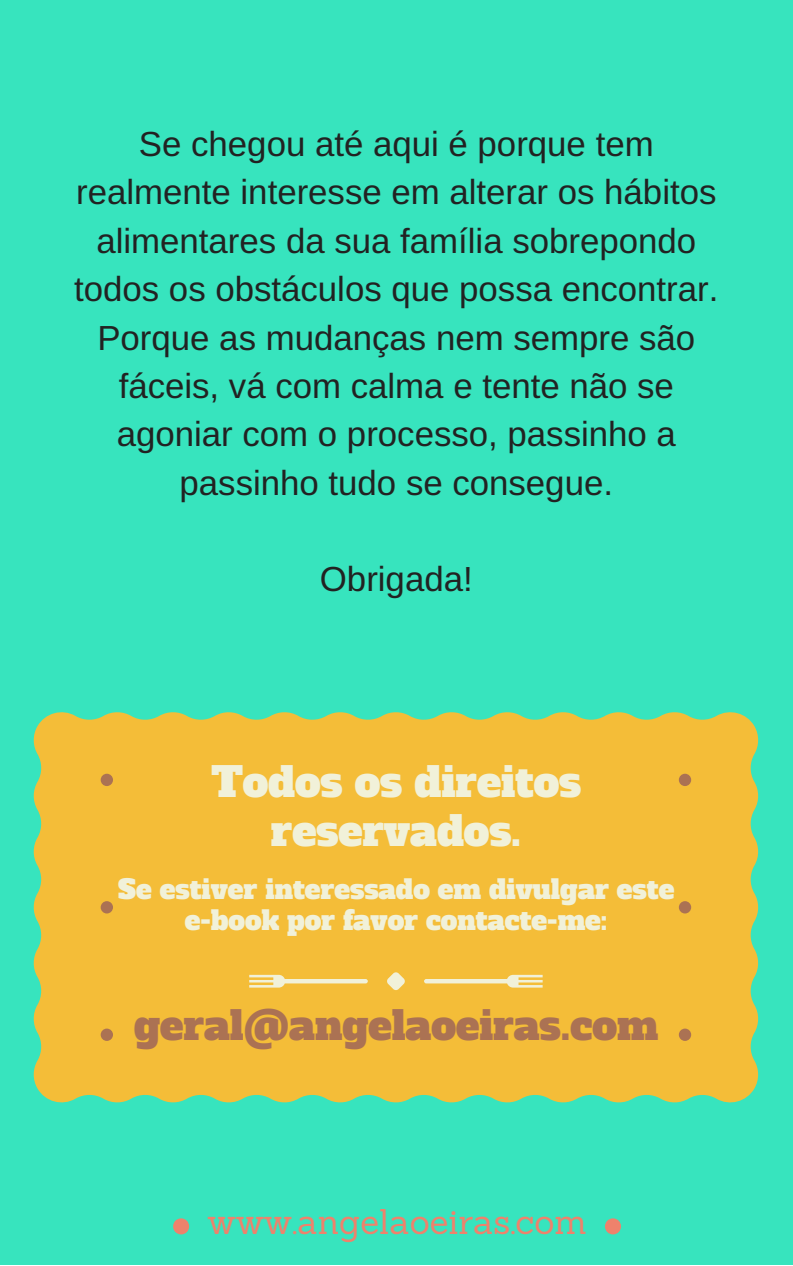
<style>
.page{position:relative;width:793px;height:1266px;background:#fff}
.page>*{position:absolute;margin:0;border:0;box-sizing:border-box;transform-origin:0 0}
.t1{font:41.03px/48.9px "Alfa Slab One";color:#f1f1d9;text-align:center}
.t2{font:39.67px "Alfa Slab One";color:#ab7253}
.t3{font:34.8px/48.4px "Arimo";color:#222;text-align:center}
.t4{font:34.8px "Sanchez";color:#ee826c}
.t5{font:26.62px/31.5px "Alfa Slab One";color:#f1f1d9;text-align:center}
</style>
<div class="page">
<div style="left:0;top:0;width:793px;height:1265px;background:#37e4be"></div>
<svg style="left:605px;top:1218px;width:16px;height:16px"></svg>
<svg style="left:173px;top:1218px;width:16px;height:16px"></svg>
<svg style="left:33px;top:712px;width:726px;height:391px;background:#e5bf41"></svg>
<div style="left:101px;top:773px;width:590px;height:267px;background:#f4bd38"></div>
<div style="left:101px;top:901px;width:12px;height:12px;background:#ab7253;border-radius:50%"></div>
<div style="left:679px;top:901px;width:12px;height:12px;background:#ab7253;border-radius:50%"></div>
<svg style="left:424px;top:974px;width:118px;height:13px;background:#f2d37d"></svg>
<svg style="left:249px;top:974px;width:119px;height:13px;background:#f2d37d"></svg>
<svg style="left:387px;top:971px;width:18px;height:19px"></svg>
<p class="t3" style="left:74px;top:120px;width:646px">Se chegou até aqui é porque tem realmente interesse em alterar os hábitos alimentares da sua família sobrepondo todos os obstáculos que possa encontrar.<br>Porque as mudanças nem sempre são fáceis, vá com calma e tente não se agoniar com o processo, passinho a passinho tudo se consegue.</p>
<p class="t3" style="left:320px;top:555px;width:154px">Obrigada!</p>
<p class="t1" style="left:211px;top:757px;width:371px">Todos os direitos reservados.</p>
<p class="t5" style="left:118px;top:873px;width:558px">Se estiver interessado em divulgar este e-book por favor contacte-me:</p>
<p class="t2" style="left:134px;top:998px;width:526px">geral@angelaoeiras.com</p>
<p class="t4" style="left:207px;top:1199px;width:381px">www.angelaoeiras.com</p>
</div>
